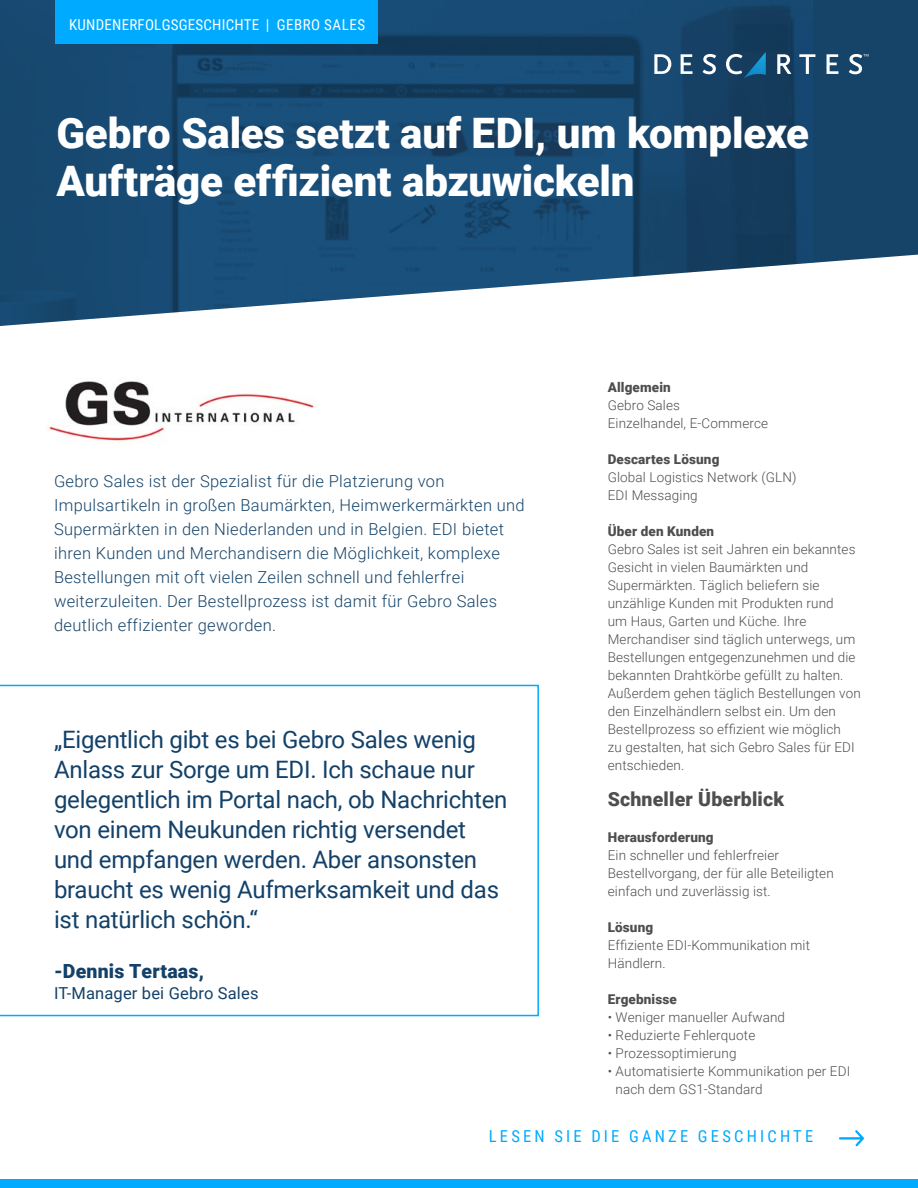
<style>
.page{position:relative;width:918px;height:1188px;background:#fff}
.page>*{position:absolute;margin:0;border:0;box-sizing:border-box;transform-origin:0 0}
.t1{font:900 42px/48px "Roboto";letter-spacing:-.005em;color:#fff}
.t2{font:24px/30px "Roboto";letter-spacing:-.01em;color:#134169}
.t3{font:900 19.5px "Roboto";letter-spacing:.01em;color:#4e4e4d}
.t4{font:900 19.5px "Roboto";letter-spacing:.01em;color:#134169}
.t5{font:300 16.5px/24px "Roboto";letter-spacing:.02em;color:#164469}
.t6{font:16.5px "Roboto Condensed";letter-spacing:.195em;color:#0af}
.t7{font:16.5px "Roboto";letter-spacing:.01em;color:#134169}
.t8{font:15px "Roboto Condensed";letter-spacing:.015em;color:#fff}
.t9{font:300 13.5px/18px "Roboto";letter-spacing:.01em;color:#4e4e4d}
.t10{font:900 13.5px "Roboto";letter-spacing:.01em;color:#4e4e4d}
</style>
<div class="page">
<div style="left:812px;top:0;width:106px;height:263px;background:#164469"></div>
<img style="left:0;top:0;width:812px;height:326px">
<img style="left:48px;top:381px;width:266px;height:60px">
<svg style="left:0;top:685px;width:539px;height:331px"></svg>
<div style="left:55px;top:0;width:323px;height:43px;background:#0af"></div>
<div style="left:0;top:1179px;width:918px;height:9px;background:#0af"></div>
<svg style="left:681px;top:54px;width:12px;height:20px"></svg>
<svg style="left:703px;top:54px;width:13px;height:20px"></svg>
<svg style="left:726px;top:52px;width:40px;height:27px"></svg>
<svg style="left:654px;top:54px;width:17px;height:20px"></svg>
<svg style="left:777px;top:54px;width:14px;height:20px"></svg>
<svg style="left:799px;top:54px;width:16px;height:20px"></svg>
<svg style="left:827px;top:54px;width:11px;height:20px"></svg>
<svg style="left:849px;top:54px;width:20px;height:20px"></svg>
<svg style="left:839px;top:1130px;width:25px;height:16px"></svg>
<p class="t8" style="left:69px;top:14px;width:297px">KUNDENERFOLGSGESCHICHTE | GEBRO SALES</p>
<h1 class="t1" style="left:56px;top:107px;width:754px">Gebro Sales setzt auf EDI, um komplexe<br>Aufträge effizient abzuwickeln</h1>
<p class="t5" style="left:54px;top:468px;width:472px">Gebro Sales ist der Spezialist für die Platzierung von Impulsartikeln in großen Baumärkten, Heimwerkermärkten und Supermärkten in den Niederlanden und in Belgien. EDI bietet ihren Kunden und Merchandisern die Möglichkeit, komplexe Bestellungen mit oft vielen Zeilen schnell und fehlerfrei weiterzuleiten. Der Bestellprozess ist damit für Gebro Sales deutlich effizienter geworden.</p>
<p class="t2" style="left:54px;top:723px;width:455px">„Eigentlich gibt es bei Gebro Sales wenig Anlass zur Sorge um EDI. Ich schaue nur gelegentlich im Portal nach, ob Nachrichten von einem Neukunden richtig versendet und empfangen werden. Aber ansonsten braucht es wenig Aufmerksamkeit und das ist natürlich schön.“</p>
<h3 class="t4" style="left:54px;top:957px;width:151px">-Dennis Tertaas,</h3>
<p class="t7" style="left:54px;top:982px;width:206px">IT-Manager bei Gebro Sales</p>
<p class="t10" style="left:608px;top:378px;width:65px">Allgemein</p>
<p class="t9" style="left:608px;top:396px;width:162px">Gebro Sales<br>Einzelhandel, E-Commerce</p>
<p class="t10" style="left:608px;top:450px;width:113px">Descartes Lösung</p>
<p class="t9" style="left:608px;top:468px;width:190px">Global Logistics Network (GLN)<br>EDI Messaging</p>
<p class="t10" style="left:608px;top:522px;width:108px">Über den Kunden</p>
<p class="t9" style="left:608px;top:540px;width:255px">Gebro Sales ist seit Jahren ein bekanntes Gesicht in vielen Baumärkten und Supermärkten. Täglich beliefern sie unzählige Kunden mit Produkten rund<br>um Haus, Garten und Küche. Ihre Merchandiser sind täglich unterwegs, um Bestellungen entgegenzunehmen und die bekannten Drahtkörbe gefüllt zu halten.<br>Außerdem gehen täglich Bestellungen von den Einzelhändlern selbst ein. Um den Bestellprozess so effizient wie möglich<br>zu gestalten, hat sich Gebro Sales für EDI entschieden.</p>
<h3 class="t3" style="left:608px;top:786px;width:178px">Schneller Überblick</h3>
<p class="t10" style="left:608px;top:828px;width:107px">Herausforderung</p>
<p class="t9" style="left:608px;top:846px;width:228px">Ein schneller und fehlerfreier<br>Bestellvorgang, der für alle Beteiligten einfach und zuverlässig ist.</p>
<p class="t10" style="left:608px;top:918px;width:47px">Lösung</p>
<p class="t9" style="left:608px;top:936px;width:204px">Effiziente EDI-Kommunikation mit<br>Händlern.</p>
<p class="t10" style="left:608px;top:990px;width:71px">Ergebnisse</p>
<p class="t9" style="left:608px;top:1008px;width:179px">• Weniger manueller Aufwand</p>
<p class="t9" style="left:608px;top:1026px;width:149px">• Reduzierte Fehlerquote</p>
<p class="t9" style="left:608px;top:1044px;width:130px">• Prozessoptimierung</p>
<p class="t9" style="left:616px;top:1062px;width:236px;text-indent:-8px">• Automatisierte Kommunikation per EDI nach dem GS1-Standard</p>
<p class="t6" style="left:489px;top:1125px;width:326px">LESEN SIE DIE GANZE GESCHICHTE</p>
</div>
